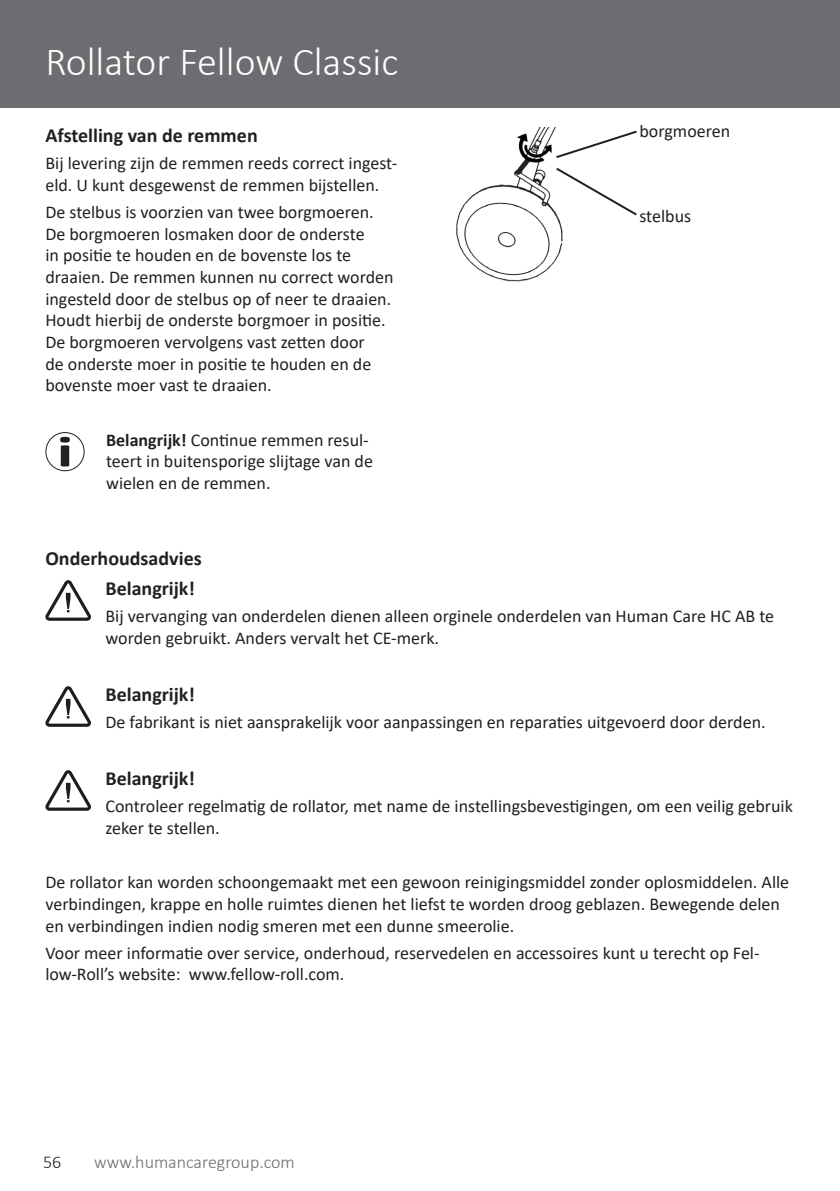
<style>
.page{position:relative;width:840px;height:1191px;background:#fff}
.page>*{position:absolute;margin:0;border:0;box-sizing:border-box;transform-origin:0 0}
.t1{font:300 40px "Calibri";color:#fff}
.Body_Headline{font:700 20px "Calibri";color:#231f20}
.Body_text{font:18px/21.6px "Calibri";color:#231f20}
.t2{font:300 18px "Calibri";color:#6c6d70}
.t3{font:300 18px "Calibri";color:#231f20}
.s1{font-weight:700}
</style>
<div class="page">
<div style="left:0;top:0;width:839px;height:108px;background:#6c6d70"></div>
<svg style="left:45px;top:580px;width:46px;height:41px"></svg>
<svg style="left:45px;top:686px;width:46px;height:41px"></svg>
<svg style="left:45px;top:770px;width:46px;height:40px"></svg>
<svg style="left:60px;top:437px;width:10px;height:29px"></svg>
<div style="left:45px;top:432px;width:40px;height:39px;border:1px solid #231f20;border-radius:50%"></div>
<img style="left:456px;top:127px;width:107px;height:155px">
<svg style="left:553px;top:129px;width:84px;height:31px"></svg>
<svg style="left:553px;top:166px;width:84px;height:51px"></svg>
<h1 class="t1" style="left:45px;top:37px;width:354px">Rollator Fellow Classic</h1>
<p class="Body_Headline" style="left:45px;top:121px;width:214px">Afstelling van de remmen</p>
<p class="Body_text" style="left:45px;top:152px;width:353px">Bij levering zijn de remmen reeds correct ingest&shy;eld. U kunt desgewenst de remmen bijstellen.</p>
<p class="Body_text" style="left:45px;top:201px;width:349px">De stelbus is voorzien van twee borgmoeren.<br>De borgmoeren losmaken door de onderste<br>in positie te houden en de bovenste los te draaien. De remmen kunnen nu correct worden ingesteld door de stelbus op of neer te draaien.<br>Houdt hierbij de onderste borgmoer in positie.<br>De borgmoeren vervolgens vast zetten door<br>de onderste moer in positie te houden en de bovenste moer vast te draaien.</p>
<p class="Body_text" style="left:106px;top:428px;width:268px"><span class="s1">Belangrijk!</span> Continue remmen resul&shy;teert in buitensporige slijtage van de wielen en de remmen.</p>
<p class="Body_text" style="left:639px;top:120px;width:92px">borgmoeren</p>
<p class="Body_text" style="left:639px;top:205px;width:53px">stelbus</p>
<p class="Body_Headline" style="left:45px;top:544px;width:158px">Onderhoudsadvies</p>
<p class="Body_Headline" style="left:105px;top:574px;width:91px">Belangrijk!</p>
<p class="Body_text" style="left:105px;top:605px;width:670px">Bij vervanging van onderdelen dienen alleen orginele onderdelen van Human Care HC AB te worden gebruikt. Anders vervalt het CE-merk.</p>
<p class="Body_Headline" style="left:105px;top:680px;width:91px">Belangrijk!</p>
<p class="Body_text" style="left:105px;top:710px;width:661px">De fabrikant is niet aansprakelijk voor aanpassingen en reparaties uitgevoerd door derden.</p>
<p class="Body_Headline" style="left:105px;top:764px;width:91px">Belangrijk!</p>
<p class="Body_text" style="left:105px;top:795px;width:688px">Controleer regelmatig de rollator, met name de instellingsbevestigingen, om een veilig gebruik zeker te stellen.</p>
<p class="Body_text" style="left:45px;top:871px;width:744px">De rollator kan worden schoongemaakt met een gewoon reinigingsmiddel zonder oplosmiddelen. Alle verbindingen, krappe en holle ruimtes dienen het liefst te worden droog geblazen. Bewegende delen en verbindingen indien nodig smeren met een dunne smeerolie.</p>
<p class="Body_text" style="left:45px;top:941px;width:715px">Voor meer informatie over service, onderhoud, reservedelen en accessoires kunt u terecht op Fel&shy;low-Roll’s website: www.fellow-roll.com.</p>
<p class="t3" style="left:43px;top:1151px;width:20px">56</p>
<p class="t2" style="left:94px;top:1151px;width:202px">www.humancaregroup.com</p>
</div>
